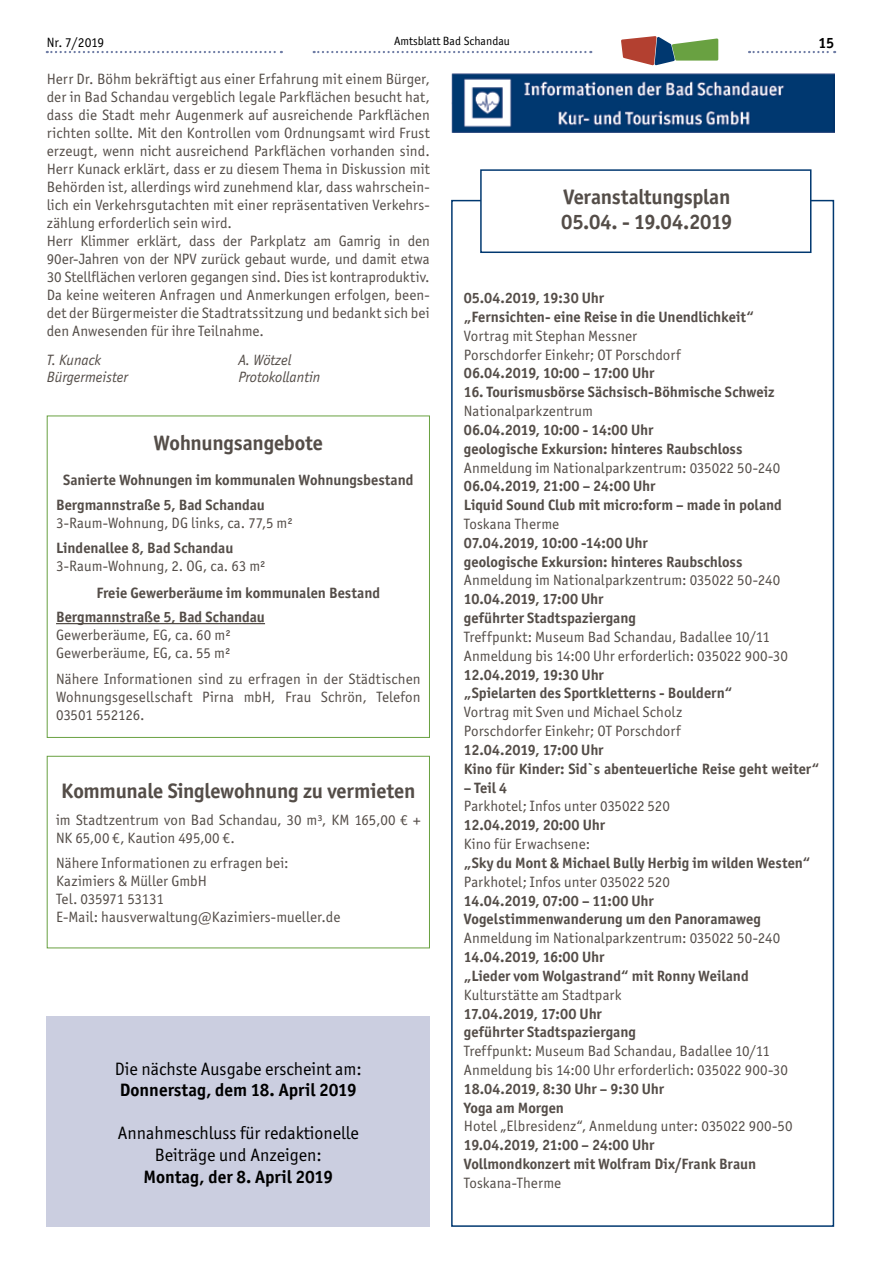
<style>
.page{position:relative;width:881px;height:1263px;background:#fff}
.page>*{position:absolute;margin:0;border:0;box-sizing:border-box;transform-origin:0 0}
.t1{font:700 21px/25.2px "Officina San ITC";letter-spacing:-.01em;color:#544d48}
.t2{font:18px/21.6px "Officina San ITC";color:#000;text-align:center}
.t3{font:700 18px "Officina San ITC";color:#000}
.t4{font:15px/18px "Officina San ITC";letter-spacing:.005em;color:#544d48}
.t5{font:700 15px/18.8px "Officina San ITC";letter-spacing:-.005em;color:#544d48}
.t6{font:italic 15px "Officina San ITC";color:#544d48}
.t7{font:700 15px "Officina San ITC";color:#000}
.t8{font:13.5px "Officina San ITC";letter-spacing:-.01em;color:#000}
.t9{font:12px "Officina San ITC";color:#000}
</style>
<div class="page">
<svg style="left:313px;top:51px;width:278px;height:2px"></svg>
<svg style="left:47px;top:51px;width:235px;height:2px"></svg>
<svg style="left:748px;top:51px;width:86px;height:2px"></svg>
<svg style="left:621px;top:36px;width:97px;height:29px"></svg>
<img style="left:451px;top:73px;width:382px;height:59px">
<hr style="left:56px;top:623px;width:209px;height:1px;background:#544d48">
<div style="left:47px;top:416px;width:382px;height:322px;border:1px solid #69a141"></div>
<div style="left:47px;top:756px;width:382px;height:192px;border:1px solid #69a141"></div>
<div style="left:47px;top:1016px;width:382px;height:211px;background:#cbcee0"></div>
<div style="left:480px;top:169px;width:331px;height:84px;background:#fff;border:2px solid #003870"></div>
<p class="t8" style="left:47px;top:34px;width:59px">Nr. 7/2019</p>
<p class="t9" style="left:394px;top:34px;width:117px">Amtsblatt Bad Schandau</p>
<p class="t7" style="left:818px;top:34px;width:17px">15</p>
<p class="t4" style="left:47px;top:70px;width:384px">Herr Dr. Böhm bekräftigt aus einer Erfahrung mit einem Bürger, der in Bad Schandau vergeblich legale Parkflächen besucht hat, dass die Stadt mehr Augenmerk auf ausreichende Parkflächen richten sollte. Mit den Kontrollen vom Ordnungsamt wird Frust erzeugt, wenn nicht ausreichend Parkflächen vorhanden sind.<br>Herr Kunack erklärt, dass er zu diesem Thema in Diskussion mit Behörden ist, allerdings wird zunehmend klar, dass wahrschein&shy;lich ein Verkehrsgutachten mit einer repräsentativen Verkehrs&shy;zählung erforderlich sein wird.<br>Herr Klimmer erklärt, dass der Parkplatz am Gamrig in den 90er-Jahren von der NPV zurück gebaut wurde, und damit etwa 30 Stellflächen verloren gegangen sind. Dies ist kontraproduktiv.<br>Da keine weiteren Anfragen und Anmerkungen erfolgen, been&shy;det der Bürgermeister die Stadtratssitzung und bedankt sich bei den Anwesenden für ihre Teilnahme.</p>
<p class="t6" style="left:47px;top:351px;width:56px">T. Kunack</p>
<p class="t6" style="left:238px;top:351px;width:54px">A. Wötzel</p>
<p class="t6" style="left:47px;top:369px;width:83px">Bürgermeister</p>
<p class="t6" style="left:238px;top:369px;width:84px">Protokollantin</p>
<h1 class="t1" style="left:561px;top:184px;width:173px">Veranstaltungsplan<br>05.04. - 19.04.2019</h1>
<p class="t5" style="left:463px;top:288px;width:291px">05.04.2019, 19:30 Uhr<br>„Fernsichten- eine Reise in die Unendlichkeit“</p>
<p class="t4" style="left:463px;top:326px;width:218px;line-height:18.9px">Vortrag mit Stephan Messner<br>Porschdorfer Einkehr; OT Porschdorf</p>
<p class="t5" style="left:463px;top:364px;width:192px">06.04.2019, 10:00 – 17:00 Uhr</p>
<p class="t5" style="left:463px;top:383px;width:312px">16. Tourismusbörse Sächsisch-Böhmische Schweiz</p>
<p class="t4" style="left:463px;top:402px;width:130px">Nationalparkzentrum</p>
<p class="t5" style="left:463px;top:420px;width:280px">06.04.2019, 10:00 - 14:00 Uhr<br>geologische Exkursion: hinteres Raubschloss</p>
<p class="t4" style="left:463px;top:458px;width:318px">Anmeldung im Nationalparkzentrum: 035022 50-240</p>
<p class="t5" style="left:463px;top:477px;width:319px">06.04.2019, 21:00 – 24:00 Uhr<br>Liquid Sound Club mit micro:form – made in poland</p>
<p class="t4" style="left:463px;top:515px;width:97px">Toskana Therme</p>
<p class="t5" style="left:463px;top:533px;width:280px">07.04.2019, 10:00 -14:00 Uhr<br>geologische Exkursion: hinteres Raubschloss</p>
<p class="t4" style="left:463px;top:571px;width:318px">Anmeldung im Nationalparkzentrum: 035022 50-240</p>
<p class="t5" style="left:463px;top:590px;width:173px">10.04.2019, 17:00 Uhr geführter Stadtspaziergang</p>
<p class="t4" style="left:463px;top:627px;width:325px;line-height:18.8px">Treffpunkt: Museum Bad Schandau, Badallee 10/11<br>Anmeldung bis 14:00 Uhr erforderlich: 035022 900-30</p>
<p class="t5" style="left:463px;top:665px;width:270px">12.04.2019, 19:30 Uhr<br>„Spielarten des Sportkletterns - Bouldern“</p>
<p class="t4" style="left:463px;top:703px;width:220px;line-height:18.9px">Vortrag mit Sven und Michael Scholz<br>Porschdorfer Einkehr; OT Porschdorf</p>
<p class="t5" style="left:463px;top:740px;width:356px">12.04.2019, 17:00 Uhr<br>Kino für Kinder: Sid`s abenteuerliche Reise geht weiter“</p>
<p class="t5" style="left:463px;top:778px;width:45px">– Teil 4</p>
<p class="t4" style="left:463px;top:797px;width:207px">Parkhotel; Infos unter 035022 520</p>
<p class="t5" style="left:463px;top:816px;width:143px">12.04.2019, 20:00 Uhr</p>
<p class="t4" style="left:463px;top:835px;width:128px">Kino für Erwachsene:</p>
<p class="t5" style="left:463px;top:853px;width:348px">„Sky du Mont &amp; Michael Bully Herbig im wilden Westen“</p>
<p class="t4" style="left:463px;top:872px;width:207px">Parkhotel; Infos unter 035022 520</p>
<p class="t5" style="left:463px;top:891px;width:298px">14.04.2019, 07:00 – 11:00 Uhr<br>Vogelstimmenwanderung um den Panoramaweg</p>
<p class="t4" style="left:463px;top:929px;width:318px">Anmeldung im Nationalparkzentrum: 035022 50-240</p>
<p class="t5" style="left:463px;top:947px;width:286px">14.04.2019, 16:00 Uhr<br>„Lieder vom Wolgastrand“ mit Ronny Weiland</p>
<p class="t4" style="left:463px;top:985px;width:159px">Kulturstätte am Stadtpark</p>
<p class="t5" style="left:463px;top:1004px;width:173px">17.04.2019, 17:00 Uhr geführter Stadtspaziergang</p>
<p class="t4" style="left:463px;top:1042px;width:325px;line-height:18.8px">Treffpunkt: Museum Bad Schandau, Badallee 10/11<br>Anmeldung bis 14:00 Uhr erforderlich: 035022 900-30</p>
<p class="t5" style="left:463px;top:1079px;width:202px">18.04.2019, 8:30 Uhr – 9:30 Uhr<br>Yoga am Morgen</p>
<p class="t4" style="left:463px;top:1117px;width:330px">Hotel „Elbresidenz“, Anmeldung unter: 035022 900-50</p>
<p class="t5" style="left:463px;top:1136px;width:293px">19.04.2019, 21:00 – 24:00 Uhr<br>Vollmondkonzert mit Wolfram Dix/Frank Braun</p>
<p class="t4" style="left:463px;top:1174px;width:99px">Toskana-Therme</p>
<h1 class="t1" style="left:153px;top:430px;width:171px">Wohnungsangebote</h1>
<p class="t5" style="left:56px;top:468px;width:359px;line-height:24.3px;text-indent:7px">Sanierte Wohnungen im kommunalen Wohnungsbestand<br>Bergmannstraße 5, Bad Schandau</p>
<p class="t4" style="left:56px;top:513px;width:238px">3-Raum-Wohnung, DG links, ca. 77,5 m²</p>
<p class="t5" style="left:56px;top:539px;width:179px">Lindenallee 8, Bad Schandau</p>
<p class="t4" style="left:56px;top:557px;width:211px">3-Raum-Wohnung, 2. OG, ca. 63 m²</p>
<p class="t5" style="left:56px;top:580px;width:325px;line-height:24.3px;text-indent:40px">Freie Gewerberäume im kommunalen Bestand<br>Bergmannstraße 5, Bad Schandau</p>
<p class="t4" style="left:56px;top:626px;width:176px">Gewerberäume, EG, ca. 60 m²<br>Gewerberäume, EG, ca. 55 m²</p>
<p class="t4" style="left:56px;top:669px;width:366px;text-align:justify">Nähere Informationen sind zu erfragen in der Städtischen Wohnungsgesellschaft Pirna mbH, Frau Schrön, Telefon 03501 552126.</p>
<h1 class="t1" style="left:61px;top:778px;width:355px">Kommunale Singlewohnung zu vermieten</h1>
<p class="t4" style="left:56px;top:811px;width:366px">im Stadtzentrum von Bad Schandau, 30 m³, KM 165,00 € +<br>NK 65,00 €, Kaution 495,00 €.</p>
<p class="t4" style="left:56px;top:854px;width:286px">Nähere Informationen zu erfragen bei:<br>Kazimiers &amp; Müller GmbH<br>Tel. 035971 53131<br>E-Mail: hausverwaltung@Kazimiers-mueller.de</p>
<p class="t2" style="left:115px;top:1058px;width:248px">Die nächste Ausgabe erscheint am:</p>
<p class="t3" style="left:120px;top:1079px;width:238px">Donnerstag, dem 18. April 2019</p>
<p class="t2" style="left:118px;top:1122px;width:243px">Annahmeschluss für redaktionelle<br>Beiträge und Anzeigen:</p>
<p class="t3" style="left:143px;top:1165px;width:191px">Montag, der 8. April 2019</p>
</div>
